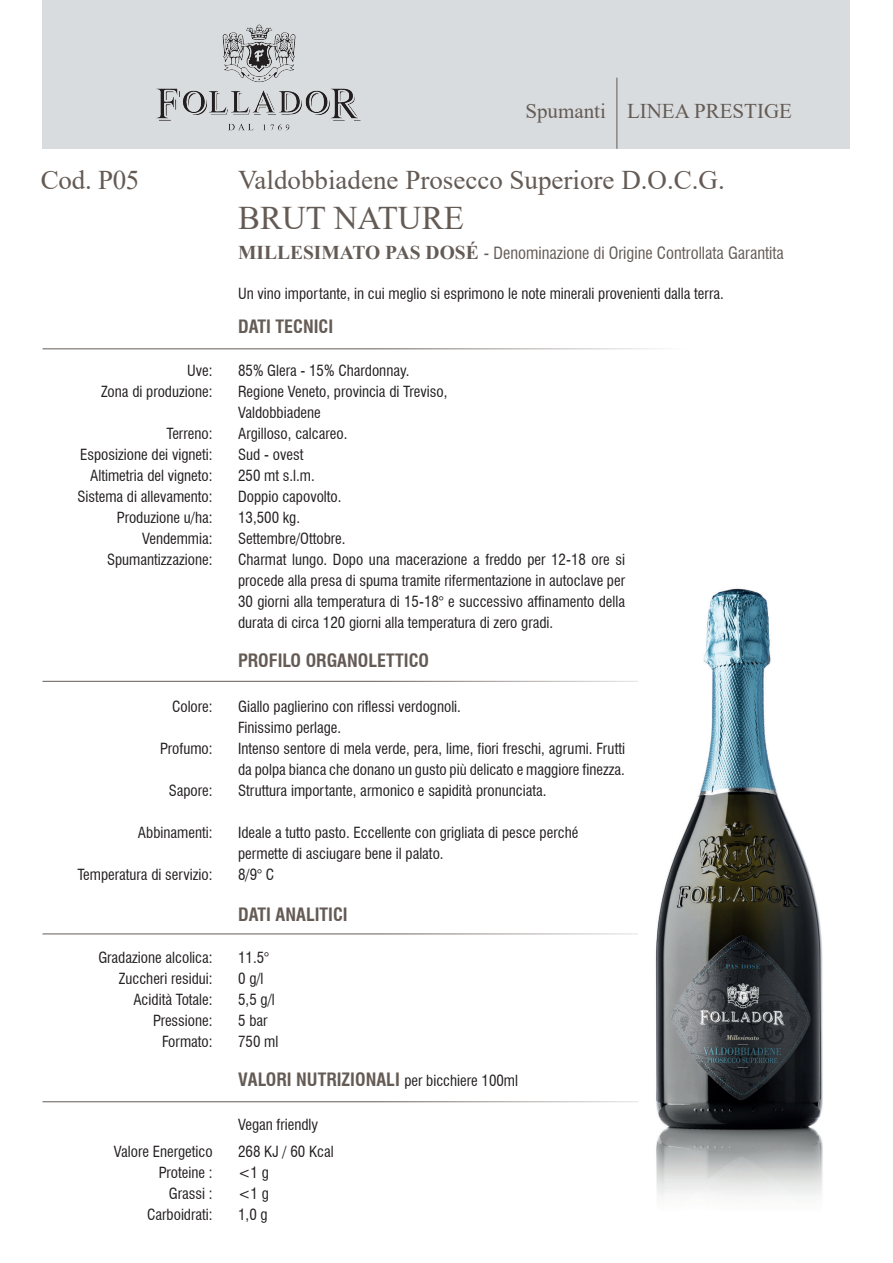
<style>
.page{position:relative;width:893px;height:1263px;background:#fff}
.page>*{position:absolute;margin:0;border:0;box-sizing:border-box;transform-origin:0 0}
.t1{font:33px "Times New Roman";color:#645b55}
.t2{font:27px "Times New Roman";color:#645b55}
.t3{font:21px "Times New Roman";color:#645b55}
.t4{font:700 condensed 18px "Swiss 721 BT";color:#645b55}
.t5{font:condensed 16.5px "Swiss 721 BT";color:#645b55}
.t6{font:condensed 15px/21px "Swiss 721 BT";color:#231f20}
.s1{font-family:"Times New Roman";font-weight:700;font-stretch:normal;font-size:19.5px}
.s2{font-weight:400;font-size:15px;color:#231f20}
</style>
<div class="page">
<div style="left:43px;top:0;width:807px;height:149px;background:#d9dcde"></div>
<hr style="left:617px;top:78px;width:1px;height:71px;background:#645b55">
<hr style="left:43px;top:348px;width:807px;height:1px;background:#645b55">
<hr style="left:43px;top:681px;width:807px;height:1px;background:#645b55">
<hr style="left:43px;top:933px;width:807px;height:1px;background:#645b55">
<hr style="left:43px;top:1101px;width:807px;height:1px;background:#645b55">
<img style="left:638px;top:588px;width:196px;height:609px">
<img style="left:156px;top:24px;width:205px;height:107px">
<h2 class="t2" style="left:41px;top:161px;width:100px">Cod. P05</h2>
<p class="t6" style="left:101px;top:360px;width:113px;text-align:right">Uve:<br>Zona di produzione:</p>
<p class="t6" style="left:77px;top:423px;width:137px;text-align:right">Terreno:<br>Esposizione dei vigneti:<br>Altimetria del vigneto:<br>Sistema di allevamento:<br>Produzione u/ha:<br>Vendemmia:<br>Spumantizzazione:</p>
<p class="t6" style="left:172px;top:696px;width:42px">Colore:</p>
<p class="t6" style="left:160px;top:738px;width:54px">Profumo:</p>
<p class="t6" style="left:169px;top:780px;width:45px">Sapore:</p>
<p class="t6" style="left:138px;top:822px;width:76px">Abbinamenti:</p>
<p class="t6" style="left:77px;top:864px;width:137px">Temperatura di servizio:</p>
<p class="t6" style="left:98px;top:947px;width:116px;text-align:right">Gradazione alcolica:<br>Zuccheri residui:<br>Acidità Totale:<br>Pressione:<br>Formato:</p>
<p class="t6" style="left:114px;top:1141px;width:100px;text-align:right">Valore Energetico<br>Proteine :<br>Grassi :<br>Carboidrati:</p>
<h3 class="t3" style="left:525px;top:96px;width:268px">Spumanti LINEA PRESTIGE</h3>
<h2 class="t2" style="left:238px;top:161px;width:488px">Valdobbiadene Prosecco Superiore D.O.C.G.</h2>
<h1 class="t1" style="left:238px;top:195px;width:227px">BRUT NATURE</h1>
<p class="t5" style="left:238px;top:243px;width:547px"><span class="s1">MILLESIMATO PAS DOSÉ</span> - Denominazione di Origine Controllata Garantita</p>
<p class="t6" style="left:238px;top:283px;width:487px">Un vino importante, in cui meglio si esprimono le note minerali provenienti dalla terra.</p>
<p class="t4" style="left:238px;top:315px;width:97px">DATI TECNICI</p>
<p class="t6" style="left:238px;top:360px;width:388px">85% Glera - 15% Chardonnay.<br>Regione Veneto, provincia di Treviso,<br>Valdobbiadene<br>Argilloso, calcareo.<br>Sud - ovest<br>250 mt s.l.m.<br>Doppio capovolto.<br>13,500 kg.<br>Settembre/Ottobre.<br>Charmat lungo. Dopo una macerazione a freddo per 12-18 ore si procede alla presa di spuma tramite rifermentazione in autoclave per 30 giorni alla temperatura di 15-18° e successivo affinamento della durata di circa 120 giorni alla temperatura di zero gradi.</p>
<p class="t4" style="left:238px;top:649px;width:192px">PROFILO ORGANOLETTICO</p>
<p class="t6" style="left:238px;top:696px;width:388px">Giallo paglierino con riflessi verdognoli.<br>Finissimo perlage.<br>Intenso sentore di mela verde, pera, lime, fiori freschi, agrumi. Frutti da polpa bianca che donano un gusto più delicato e maggiore finezza.<br>Struttura importante, armonico e sapidità pronunciata.</p>
<p class="t6" style="left:238px;top:822px;width:342px">Ideale a tutto pasto. Eccellente con grigliata di pesce perché permette di asciugare bene il palato.<br>8/9° C</p>
<p class="t4" style="left:238px;top:903px;width:111px">DATI ANALITICI</p>
<p class="t6" style="left:238px;top:947px;width:42px">11.5°<br>0 g/l<br>5,5 g/l<br>5 bar<br>750 ml</p>
<p class="t4" style="left:238px;top:1068px;width:281px">VALORI NUTRIZIONALI <span class="s2">per bicchiere 100ml</span></p>
<p class="t6" style="left:238px;top:1111px;width:97px;line-height:27px">Vegan friendly<br>268 KJ / 60 Kcal</p>
<p class="t6" style="left:238px;top:1162px;width:32px;text-align:justify">&lt;1 g &lt;1 g 1,0 g</p>
</div>
